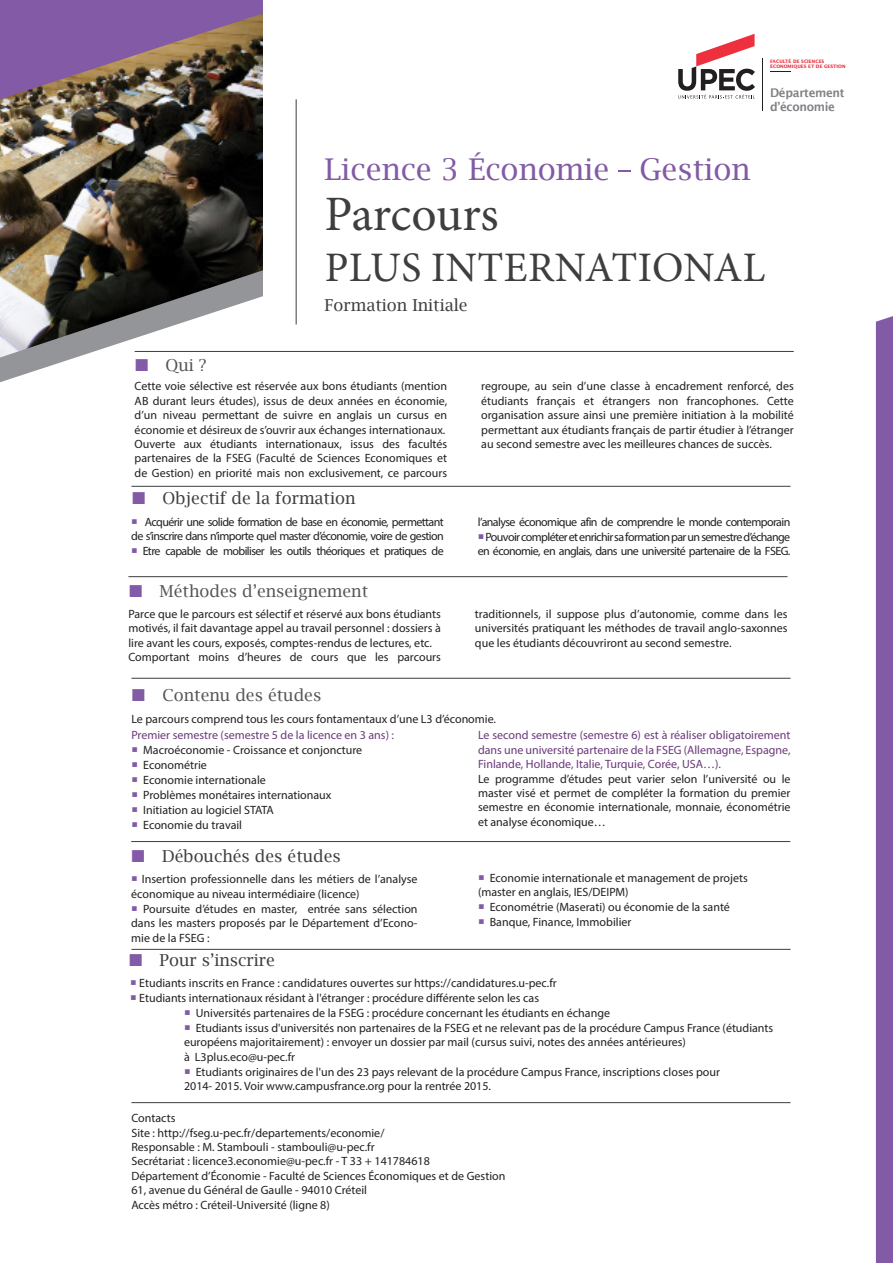
<style>
.page{position:relative;width:893px;height:1263px;background:#fff}
.page>*{position:absolute;margin:0;border:0;box-sizing:border-box;transform-origin:0 0}
.t1{font:49.5px "Minion Pro";letter-spacing:-.01em;color:#3e3e3f}
.t2{font:42px "Minion Pro";letter-spacing:.01em;color:#3e3e3f}
.t3{font:30px "Lucida Bright";color:#825aa5}
.t4{font:16.5px "Lucida Bright";color:#3e3e3f}
.t5{font:16.5px "Lucida Bright";color:#545557}
.t6{font:12px/14.4px "Myriad Pro";color:#231f20;text-align:justify}
.t7{font:12px/14.4px "Myriad Pro";letter-spacing:-.05em;color:#231f20}
.t8{font:12px/14.4px "Myriad Pro";color:#6b3979;text-align:justify}
.t9{font:600 12px/14.1px "Lucida Sans";letter-spacing:-.025em;color:#808285;scale:.96 1}
.t10{font:700 4.65px/5.6px "Lucida Sans Std";letter-spacing:.01em;color:#ee2f3e;scale:.96 1}
.s1{color:#825aa5}
</style>
<div class="page">
<svg style="left:0;top:350px;width:267px;height:33px"></svg>
<img style="left:0;top:99px;width:263px;height:259px">
<img style="left:0;top:0;width:263px;height:99px">
<div style="left:876px;top:316px;width:17px;height:947px;background:#825aa5"></div>
<hr style="left:763px;top:59px;width:1px;height:52px;background:#231f20">
<svg style="left:770px;top:71px;width:21px;height:1px"></svg>
<svg style="left:678px;top:34px;width:77px;height:65px"></svg>
<hr style="left:135px;top:351px;width:659px;height:1px;background:#3e3e3f">
<hr style="left:131px;top:486px;width:659px;height:1px;background:#3e3e3f">
<hr style="left:296px;top:99px;width:1px;height:225px;background:#3e3e3f">
<hr style="left:128px;top:576px;width:659px;height:1px;background:#3e3e3f">
<svg style="left:618px;top:171px;width:12px;height:1px"></svg>
<hr style="left:131px;top:678px;width:659px;height:1px;background:#3e3e3f">
<hr style="left:131px;top:841px;width:659px;height:1px;background:#3e3e3f">
<hr style="left:131px;top:1102px;width:659px;height:1px;background:#3e3e3f">
<hr style="left:131px;top:949px;width:659px;height:1px;background:#3e3e3f">
<svg style="left:136px;top:359px;width:12px;height:12px"></svg>
<p class="t10" style="left:770px;top:58px;width:80px">FACULTÉ DE SCIENCES<br>ÉCONOMIQUES ET DE GESTION</p>
<p class="t9" style="left:770px;top:86px;width:79px">Département d’économie</p>
<p class="t3" style="left:325px;top:152px;width:427px">Licence 3 Économie Gestion</p>
<p class="t1" style="left:325px;top:181px;width:175px">Parcours</p>
<p class="t2" style="left:325px;top:239px;width:442px">PLUS INTERNATIONAL</p>
<p class="t4" style="left:325px;top:296px;width:145px">Formation Initiale</p>
<p class="t5" style="left:166px;top:356px;width:43px">Qui ?</p>
<p class="t6" style="left:135px;top:379px;width:314px">Cette voie sélective est réservée aux bons étudiants (mention AB durant leurs études), issus de deux années en économie, d’un niveau permettant de suivre en anglais un cursus en économie et désireux de s’ouvrir aux échanges internationaux.</p>
<p class="t6" style="left:135px;top:437px;width:314px">Ouverte aux étudiants internationaux, issus des facultés partenaires de la FSEG (Faculté de Sciences Economiques et de Gestion) en priorité mais non exclusivement, ce parcours</p>
<p class="t4" style="left:163px;top:489px;width:194px">Objectif de la formation</p>
<p class="t7" style="left:131px;top:515px;width:314px"><span class="s1">○</span> Acquérir une solide formation de base en économie, permettant de s’inscrire dans n’importe quel master d’économie, voire de gestion</p>
<p class="t7" style="left:131px;top:544px;width:314px"><span class="s1">○</span> Etre capable de mobiliser les outils théoriques et pratiques de</p>
<p class="t5" style="left:160px;top:581px;width:210px">Méthodes d’enseignement</p>
<p class="t6" style="left:128px;top:606px;width:314px">Parce que le parcours est sélectif et réservé aux bons étudiants motivés, il fait davantage appel au travail personnel : dossiers à lire avant les cours, exposés, comptes-rendus de lectures, etc.</p>
<p class="t6" style="left:128px;top:649px;width:314px">Comportant moins d’heures de cours que les parcours</p>
<p class="t5" style="left:162px;top:686px;width:160px">Contenu des études</p>
<p class="t6" style="left:481px;top:379px;width:314px">regroupe, au sein d’une classe à encadrement renforcé, des étudiants français et étrangers non francophones. Cette organisation assure ainsi une première initiation à la mobilité permettant aux étudiants français de partir étudier à l’étranger au second semestre avec les meilleures chances de succès.</p>
<p class="t7" style="left:478px;top:514px;width:314px">l’analyse économique afin de comprendre le monde contemporain</p>
<p class="t7" style="left:478px;top:529px;width:314px"><span class="s1">○</span> Pouvoir compléter et enrichir sa formation par un semestre d’échange en économie, en anglais, dans une université partenaire de la FSEG.</p>
<p class="t6" style="left:475px;top:606px;width:314px">traditionnels, il suppose plus d’autonomie, comme dans les universités pratiquant les méthodes de travail anglo-saxonnes que les étudiants découvriront au second semestre.</p>
<p class="t6" style="left:131px;top:711px;width:366px">Le parcours comprend tous les cours fontamentaux d’une L3 d’économie.</p>
<p class="t8" style="left:131px;top:728px;width:264px">Premier semestre (semestre 5 de la licence en 3 ans) :</p>
<p class="t6" style="left:131px;top:743px;width:232px"><span class="s1">○</span> Macroéconomie - Croissance et conjoncture</p>
<p class="t6" style="left:131px;top:758px;width:77px"><span class="s1">○</span> Econométrie</p>
<p class="t6" style="left:131px;top:773px;width:136px"><span class="s1">○</span> Economie internationale</p>
<p class="t6" style="left:131px;top:788px;width:201px"><span class="s1">○</span> Problèmes monétaires internationaux</p>
<p class="t6" style="left:131px;top:803px;width:144px"><span class="s1">○</span> Initiation au logiciel STATA</p>
<p class="t6" style="left:131px;top:818px;width:112px"><span class="s1">○</span> Economie du travail</p>
<p class="t8" style="left:478px;top:728px;width:314px">Le second semestre (semestre 6) est à réaliser obligatoirement dans une université partenaire de la FSEG (Allemagne, Espagne, Finlande, Hollande, Italie, Turquie, Corée, USA…).</p>
<p class="t6" style="left:478px;top:771px;width:314px">Le programme d’études peut varier selon l’université ou le master visé et permet de compléter la formation du premier semestre en économie internationale, monnaie, économétrie et analyse économique…</p>
<p class="t4" style="left:162px;top:847px;width:180px">Débouchés des études</p>
<p class="t6" style="left:131px;top:872px;width:288px"><span class="s1">○</span> Insertion professionnelle dans les métiers de l’analyse économique au niveau intermédiaire (licence)</p>
<p class="t6" style="left:131px;top:901px;width:288px"><span class="s1">○</span> Poursuite d’études en master, entrée sans sélection dans les masters proposés par le Département d’Econo&shy;mie de la FSEG :</p>
<p class="t6" style="left:130px;top:975px;width:428px"><span class="s1">○</span> Etudiants inscrits en France : candidatures ouvertes sur https://candidatures.u-pec.fr</p>
<p class="t6" style="left:130px;top:990px;width:411px"><span class="s1">○</span> Etudiants internationaux résidant à l'étranger : procédure différente selon les cas</p>
<p class="t6" style="left:184px;top:1005px;width:427px"><span class="s1">○</span> Universités partenaires de la FSEG : procédure concernant les étudiants en échange</p>
<p class="t6" style="left:184px;top:1020px;width:591px"><span class="s1">○</span> Etudiants issus d'universités non partenaires de la FSEG et ne relevant pas de la procédure Campus France (étudiants européens majoritairement) : envoyer un dossier par mail (cursus suivi, notes des années antérieures)</p>
<p class="t6" style="left:184px;top:1049px;width:113px">à L3plus.eco@u-pec.fr</p>
<p class="t6" style="left:184px;top:1064px;width:537px"><span class="s1">○</span> Etudiants originaires de l'un des 23 pays relevant de la procédure Campus France, inscriptions closes pour</p>
<p class="t6" style="left:184px;top:1078px;width:309px">2014- 2015. Voir www.campusfrance.org pour la rentrée 2015.</p>
<p class="t6" style="left:478px;top:871px;width:271px"><span class="s1">○</span> Economie internationale et management de projets (master en anglais, IES/DEIPM)</p>
<p class="t6" style="left:478px;top:900px;width:253px"><span class="s1">○</span> Econométrie (Maserati) ou économie de la santé</p>
<p class="t6" style="left:478px;top:915px;width:155px"><span class="s1">○</span> Banque, Finance, Immobilier</p>
<p class="t4" style="left:160px;top:951px;width:117px">Pour s’inscrire</p>
<p class="t6" style="left:131px;top:1111px;width:46px">Contacts</p>
<p class="t6" style="left:131px;top:1125px;width:254px">Site : http://fseg.u-pec.fr/departements/economie/</p>
<p class="t6" style="left:131px;top:1139px;width:245px">Responsable : M. Stambouli - stambouli@u-pec.fr</p>
<p class="t6" style="left:131px;top:1154px;width:300px">Secrétariat : licence3.economie@u-pec.fr - T 33 + 141784618</p>
<p class="t6" style="left:131px;top:1168px;width:375px">Département d’Économie - Faculté de Sciences Économiques et de Gestion</p>
<p class="t6" style="left:131px;top:1183px;width:237px">61, avenue du Général de Gaulle - 94010 Créteil</p>
<p class="t6" style="left:131px;top:1197px;width:200px">Accès métro : Créteil-Université (ligne 8)</p>
</div>
